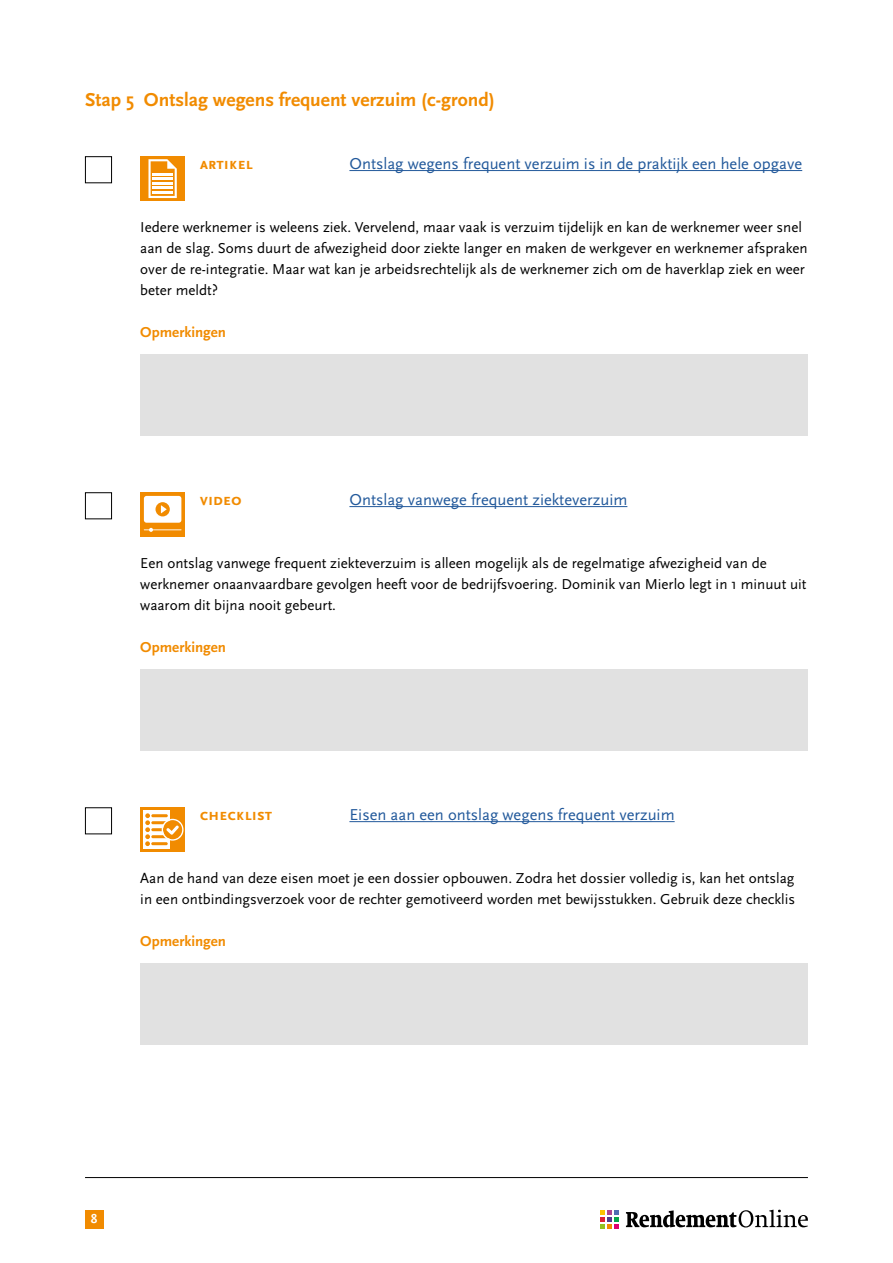
<style>
.page{position:relative;width:893px;height:1263px;background:#fff}
.page>*{position:absolute;margin:0;border:0;box-sizing:border-box;transform-origin:0 0}
.t1{font:700 19.5px "Scala Sans OT";color:#f18b00}
.t2{font:16.5px "Scala Sans OT";color:#22599b}
.t3{font:700 16.5px "Scala Sans OT";color:#f18b00}
.t4{font:15px/21px "Scala Sans OT";color:#000}
.t5{font:700 15px "Scala Sans OT";color:#f18b00}
.t6{font:700 13.5px "Scala Sans OT";color:#fff}
</style>
<div class="page">
<hr style="left:85px;top:1177px;width:723px;height:1px;background:#000">
<div style="left:85px;top:1210px;width:18px;height:18px;background:#f18b00"></div>
<svg style="left:626px;top:1209px;width:182px;height:18px"></svg>
<svg style="left:601px;top:1210px;width:18px;height:19px"></svg>
<hr style="left:349px;top:170px;width:453px;height:1px;background:#22599b">
<hr style="left:349px;top:506px;width:278px;height:1px;background:#22599b">
<hr style="left:349px;top:821px;width:326px;height:1px;background:#22599b">
<div style="left:140px;top:354px;width:668px;height:81px;background:#e1e1e1"></div>
<div style="left:140px;top:669px;width:668px;height:81px;background:#e1e1e1"></div>
<div style="left:140px;top:963px;width:668px;height:81px;background:#e1e1e1"></div>
<div style="left:85px;top:156px;width:27px;height:27px;border:1px solid #000"></div>
<div style="left:140px;top:156px;width:45px;height:45px;background:#f18b00"></div>
<svg style="left:148px;top:159px;width:29px;height:39px"></svg>
<hr style="left:153px;top:187px;width:20px;height:2px;background:#fff">
<hr style="left:153px;top:178px;width:20px;height:2px;background:#fff">
<hr style="left:153px;top:182px;width:20px;height:2px;background:#fff">
<hr style="left:153px;top:173px;width:20px;height:2px;background:#fff">
<hr style="left:153px;top:191px;width:20px;height:3px;background:#fff">
<div style="left:85px;top:492px;width:27px;height:27px;border:1px solid #000"></div>
<div style="left:140px;top:492px;width:45px;height:45px;background:#f18b00"></div>
<div style="left:144px;top:496px;width:37px;height:27px;background:#fff;border-radius:3px"></div>
<svg style="left:144px;top:528px;width:37px;height:4px"></svg>
<svg style="left:155px;top:502px;width:15px;height:14px"></svg>
<div style="left:85px;top:807px;width:27px;height:27px;border:1px solid #000"></div>
<div style="left:140px;top:807px;width:45px;height:45px;background:#f18b00"></div>
<div style="left:143px;top:810px;width:27px;height:39px;background:#fff"></div>
<hr style="left:151px;top:814px;width:17px;height:3px;background:#f18b00;border-radius:2px">
<hr style="left:151px;top:821px;width:17px;height:3px;background:#f18b00;border-radius:2px">
<hr style="left:151px;top:828px;width:17px;height:3px;background:#f18b00;border-radius:2px">
<hr style="left:151px;top:835px;width:17px;height:3px;background:#f18b00;border-radius:2px">
<hr style="left:151px;top:842px;width:17px;height:3px;background:#f18b00;border-radius:2px">
<svg style="left:145px;top:813px;width:5px;height:33px"></svg>
<svg style="left:162px;top:819px;width:22px;height:22px"></svg>
<h1 class="t1" style="left:85px;top:89px;width:411px">Stap 5 Ontslag wegens frequent verzuim (c-grond)</h1>
<p class="t3" style="left:200px;top:154px;width:55px">ARTIKEL</p>
<p class="t2" style="left:349px;top:155px;width:454px">Ontslag wegens frequent verzuim is in de praktijk een hele opgave</p>
<p class="t4" style="left:140px;top:217px;width:669px">Iedere werknemer is weleens ziek. Vervelend, maar vaak is verzuim tijdelijk en kan de werknemer weer snel aan de slag. Soms duurt de afwezigheid door ziekte langer en maken de werkgever en werknemer afspraken over de re-integratie. Maar wat kan je arbeidsrechtelijk als de werknemer zich om de haverklap ziek en weer beter meldt?</p>
<p class="t5" style="left:140px;top:324px;width:87px">Opmerkingen</p>
<p class="t3" style="left:200px;top:490px;width:43px">Video</p>
<p class="t2" style="left:349px;top:491px;width:279px">Ontslag vanwege frequent ziekteverzuim</p>
<p class="t4" style="left:140px;top:553px;width:668px">Een ontslag vanwege frequent ziekteverzuim is alleen mogelijk als de regelmatige afwezigheid van de werknemer onaanvaardbare gevolgen heeft voor de bedrijfsvoering. Dominik van Mierlo legt in 1 minuut uit waarom dit bijna nooit gebeurt.</p>
<p class="t5" style="left:140px;top:639px;width:87px">Opmerkingen</p>
<p class="t3" style="left:200px;top:805px;width:74px">CHECKLIST</p>
<p class="t2" style="left:349px;top:806px;width:327px">Eisen aan een ontslag wegens frequent verzuim</p>
<p class="t4" style="left:140px;top:868px;width:656px">Aan de hand van deze eisen moet je een dossier opbouwen. Zodra het dossier volledig is, kan het ontslag in een ontbindingsverzoek voor de rechter gemotiveerd worden met bewijsstukken. Gebruik deze checklis</p>
<p class="t5" style="left:140px;top:933px;width:87px">Opmerkingen</p>
<p class="t6" style="left:91px;top:1211px;width:8px">8</p>
</div>
